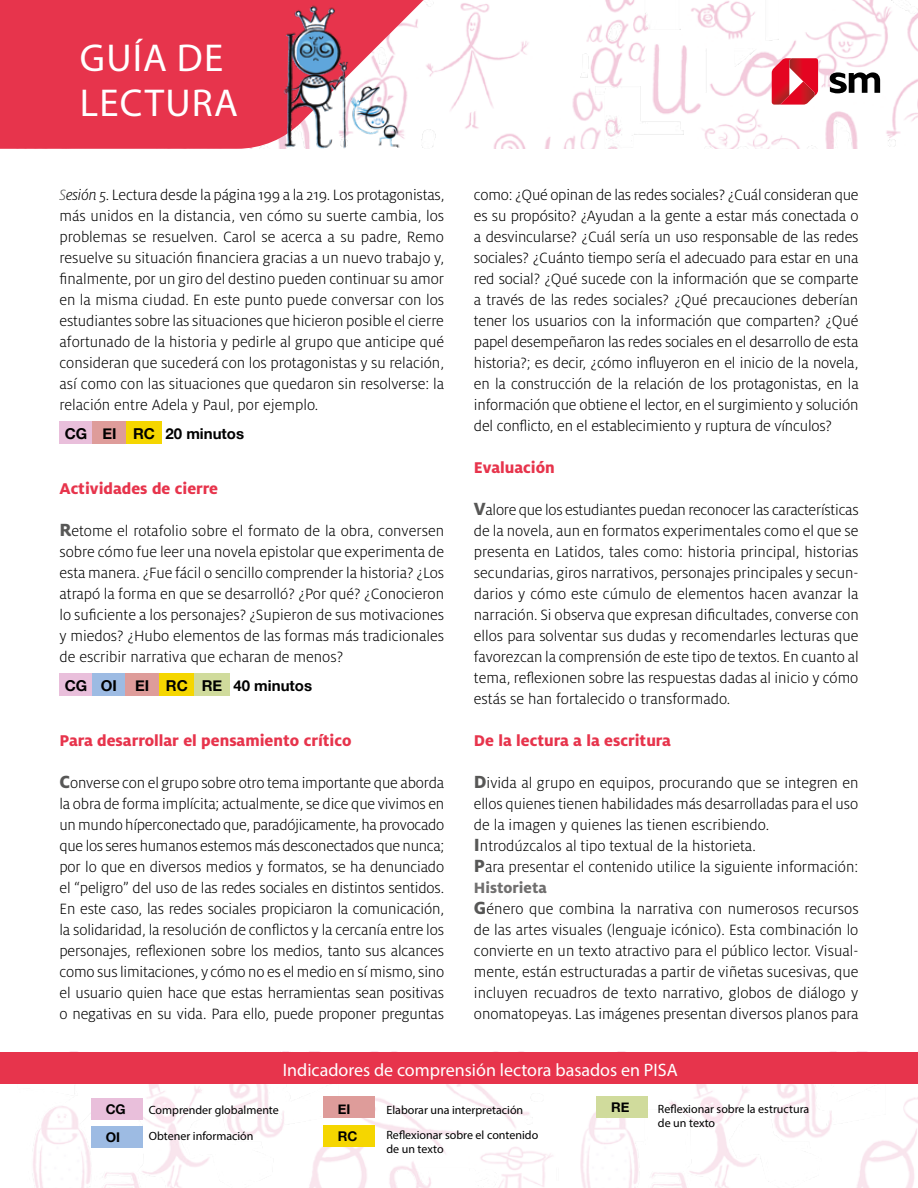
<style>
.page{position:relative;width:918px;height:1188px;background:#fff}
.page>*{position:absolute;margin:0;border:0;box-sizing:border-box;transform-origin:0 0}
.t1{font:39px/45px "Myriad Pro";letter-spacing:.03em;color:#fff}
.t2{font:18px "Myriad Pro";color:#fff}
.t3{font:800 17.25px "Milo Pro";color:#e7344c}
.t4{font:300 16.5px/21px "Milo Pro";color:#000;text-align:justify}
.t5{font:700 15px "Helvetica Neue";color:#000}
.t6{font:700 13.35px "Helvetica Neue";color:#000}
.t7{font:12px/25.2px "Myriad Pro";color:#000}
.s1{font-style:italic;color:#575756}
.s2{font-style:italic}
.s3{font-weight:800;font-size:19.5px;color:#575756}
.s4{font-weight:800;color:#706f6f}
</style>
<div class="page">
<img style="left:448px;top:0;width:470px;height:149px">
<svg style="left:0;top:0;width:448px;height:149px;background:#ea4f63"></svg>
<img style="left:0;top:1083px;width:918px;height:105px">
<div style="left:0;top:1052px;width:918px;height:31px;background:#e7344c"></div>
<div style="left:91px;top:1098px;width:51px;height:21px;background:#e9bfdb"></div>
<div style="left:323px;top:1097px;width:51px;height:21px;background:#de9c9a"></div>
<div style="left:91px;top:1127px;width:51px;height:21px;background:#9dbbe3"></div>
<div style="left:323px;top:1125px;width:51px;height:22px;background:#f5d600"></div>
<div style="left:596px;top:1097px;width:51px;height:21px;background:#d0db9c"></div>
<img style="left:263px;top:0;width:144px;height:149px">
<svg style="left:830px;top:72px;width:50px;height:21px"></svg>
<svg style="left:772px;top:58px;width:46px;height:47px;background:#de3547"></svg>
<div style="left:60px;top:421px;width:32px;height:22px;background:#e9bfdb"></div>
<div style="left:92px;top:421px;width:35px;height:22px;background:#de9c9a"></div>
<div style="left:127px;top:421px;width:35px;height:22px;background:#f5d600"></div>
<div style="left:60px;top:673px;width:32px;height:22px;background:#e9bfdb"></div>
<div style="left:92px;top:673px;width:33px;height:22px;background:#9dbbe3"></div>
<div style="left:125px;top:673px;width:34px;height:22px;background:#de9c9a"></div>
<div style="left:159px;top:673px;width:36px;height:22px;background:#f5d600"></div>
<div style="left:195px;top:673px;width:35px;height:22px;background:#d0db9c"></div>
<h1 class="t1" style="left:80px;top:35px;width:159px">GUÍA DE<br>LECTURA</h1>
<p class="t4" style="left:60px;top:184px;width:386px"><span class="s1">S</span><span class="s2">esión 5</span>. Lectura desde la página 199 a la 219. Los protagonistas, más unidos en la distancia, ven cómo su suerte cambia, los problemas se resuelven. Carol se acerca a su padre, Remo resuelve su situación financiera gracias a un nuevo trabajo y, finalmente, por un giro del destino pueden continuar su amor en la misma ciudad. En este punto puede conversar con los estudiantes sobre las situaciones que hicieron posible el cierre afortunado de la historia y pedirle al grupo que anticipe qué consideran que sucederá con los protagonistas y su relación, así como con las situaciones que quedaron sin resolverse: la relación entre Adela y Paul, por ejemplo.</p>
<p class="t5" style="left:65px;top:422px;width:181px">CG EI RC 20 minutos</p>
<p class="t3" style="left:60px;top:478px;width:160px">Actividades de cierre</p>
<p class="t4" style="left:60px;top:520px;width:386px"><span class="s3">R</span>etome el rotafolio sobre el formato de la obra, conversen sobre cómo fue leer una novela epistolar que experimenta de esta manera. ¿Fue fácil o sencillo comprender la historia? ¿Los atrapó la forma en que se desarrolló? ¿Por qué? ¿Conocieron lo suficiente a los personajes? ¿Supieron de sus motivaciones y miedos? ¿Hubo elementos de las formas más tradicionales de escribir narrativa que echaran de menos?</p>
<p class="t5" style="left:65px;top:674px;width:249px">CG OI EI RC RE 40 minutos</p>
<p class="t3" style="left:60px;top:730px;width:294px">Para desarrollar el pensamiento crítico</p>
<p class="t4" style="left:60px;top:772px;width:386px"><span class="s3">C</span>onverse con el grupo sobre otro tema importante que aborda la obra de forma implícita; actualmente, se dice que vivimos en un mundo híperconectado que, paradójicamente, ha provocado que los seres humanos estemos más desconectados que nunca; por lo que en diversos medios y formatos, se ha denunciado el “peligro” del uso de las redes sociales en distintos sentidos.<br>En este caso, las redes sociales propiciaron la comunicación, la solidaridad, la resolución de conflictos y la cercanía entre los personajes, reflexionen sobre los medios, tanto sus alcances como sus limitaciones, y cómo no es el medio en sí mismo, sino el usuario quien hace que estas herramientas sean positivas o negativas en su vida. Para ello, puede proponer preguntas</p>
<p class="t4" style="left:474px;top:184px;width:386px">como: ¿Qué opinan de las redes sociales? ¿Cuál consideran que es su propósito? ¿Ayudan a la gente a estar más conectada o a desvincularse? ¿Cuál sería un uso responsable de las redes sociales? ¿Cuánto tiempo sería el adecuado para estar en una red social? ¿Qué sucede con la información que se comparte a través de las redes sociales? ¿Qué precauciones deberían tener los usuarios con la información que comparten? ¿Qué papel desempeñaron las redes sociales en el desarrollo de esta historia?; es decir, ¿cómo influyeron en el inicio de la novela, en la construcción de la relación de los protagonistas, en la información que obtiene el lector, en el surgimiento y solución del conflicto, en el establecimiento y ruptura de vínculos?</p>
<p class="t3" style="left:474px;top:457px;width:83px">Evaluación</p>
<p class="t4" style="left:474px;top:499px;width:386px"><span class="s3">V</span>alore que los estudiantes puedan reconocer las características de la novela, aun en formatos experimentales como el que se presenta en Latidos, tales como: historia principal, historias secundarias, giros narrativos, personajes principales y secun&shy;darios y cómo este cúmulo de elementos hacen avanzar la narración. Si observa que expresan dificultades, converse con ellos para solventar sus dudas y recomendarles lecturas que favorezcan la comprensión de este tipo de textos. En cuanto al tema, reflexionen sobre las respuestas dadas al inicio y cómo estás se han fortalecido o transformado.</p>
<p class="t3" style="left:474px;top:730px;width:199px">De la lectura a la escritura</p>
<p class="t4" style="left:474px;top:772px;width:386px;text-align:left"><span class="s3">D</span>ivida al grupo en equipos, procurando que se integren en ellos quienes tienen habilidades más desarrolladas para el uso de la imagen y quienes las tienen escribiendo.<br><span class="s3">I</span>ntrodúzcalos al tipo textual de la historieta.<br><span class="s3">P</span>ara presentar el contenido utilice la siguiente información:<br><span class="s4">Historieta<br></span><span class="s3">G</span>énero que combina la narrativa con numerosos recursos de las artes visuales (lenguaje icónico). Esta combinación lo convierte en un texto atractivo para el público lector. Visual&shy;mente, están estructuradas a partir de viñetas sucesivas, que incluyen recuadros de texto narrativo, globos de diálogo y onomatopeyas. Las imágenes presentan diversos planos para</p>
<p class="t2" style="left:283px;top:1059px;width:396px">Indicadores de comprensión lectora basados en PISA</p>
<p class="t6" style="left:106px;top:1099px;width:22px">CG</p>
<p class="t6" style="left:338px;top:1099px;width:14px">EI</p>
<p class="t6" style="left:106px;top:1127px;width:16px">OI</p>
<p class="t6" style="left:338px;top:1126px;width:21px">RC</p>
<p class="t7" style="left:149px;top:1097px;width:132px">Comprender globalmente</p>
<p class="t7" style="left:386px;top:1097px;width:153px">Elaborar una interpretación<br>Reflexionar sobre el contenido</p>
<p class="t7" style="left:386px;top:1136px;width:59px">de un texto</p>
<p class="t7" style="left:149px;top:1123px;width:106px">Obtener información</p>
<p class="t6" style="left:611px;top:1097px;width:20px">RE</p>
<p class="t7" style="left:658px;top:1101px;width:153px;line-height:14.4px">Reflexionar sobre la estructura de un texto</p>
</div>
